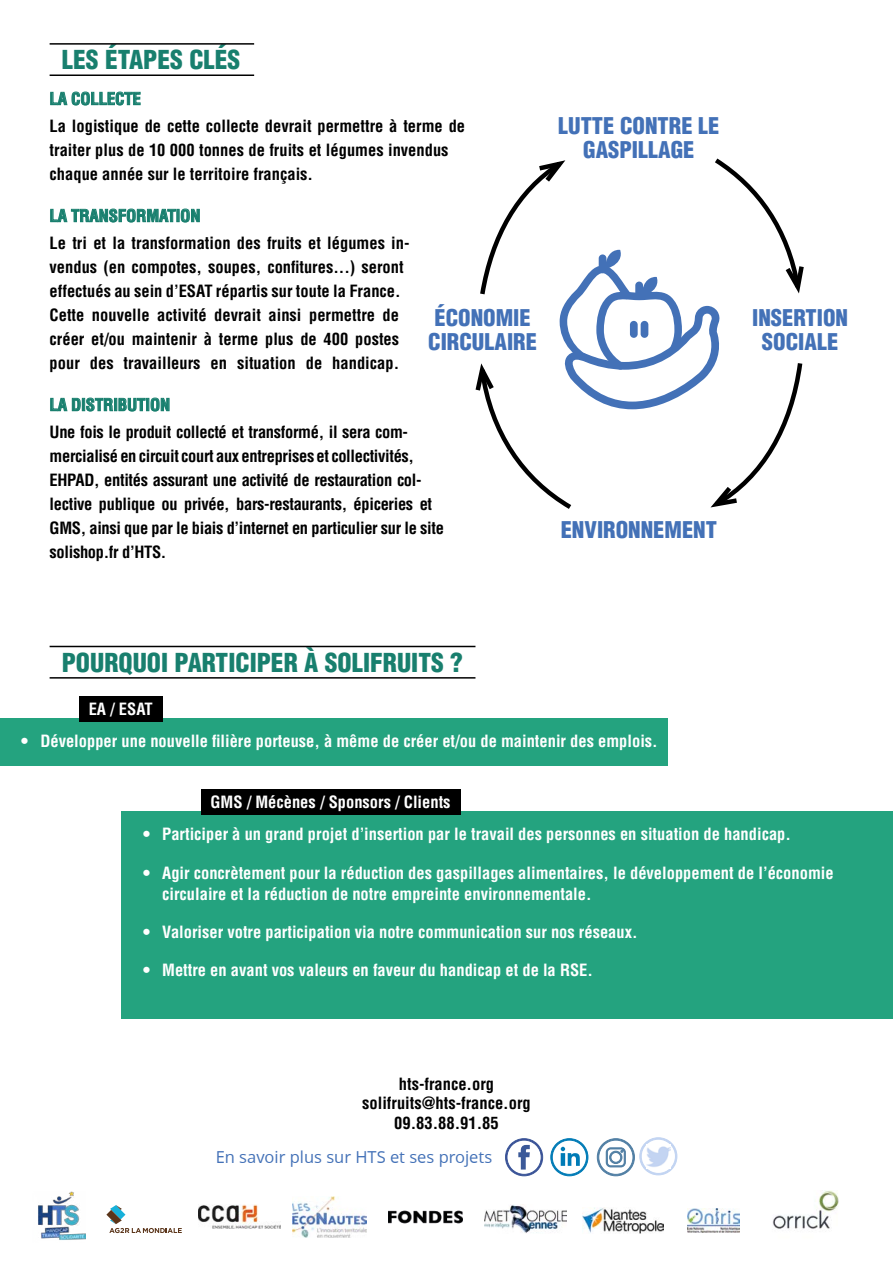
<style>
.page{position:relative;width:893px;height:1263px;background:#fff}
.page>*{position:absolute;margin:0;border:0;box-sizing:border-box;transform-origin:0 0}
.t1{font:900 condensed 25.5px "Helvetica LT Std";color:#187f6e}
.t2{font:900 condensed 22.5px/24px "Helvetica LT Std";color:#4371b7;text-align:center}
.t3{font:700 condensed 16.5px/21px "Helvetica LT Std";color:#fff}
.t4{font:700 condensed 16.5px/24px "Helvetica LT Std";color:#000}
.t5{font:700 condensed 16.5px/24px "Helvetica LT Std";letter-spacing:-.02em;color:#000}
.t6{font:700 condensed 16.5px "Helvetica LT Std";color:#187f6e}
.t7{font:16.5px "Open Sans";color:#4371b7}
</style>
<div class="page">
<hr style="left:50px;top:43px;width:204px;height:2px;background:#000">
<hr style="left:50px;top:74px;width:204px;height:2px;background:#000">
<svg style="left:50px;top:91px;width:91px;height:15px"></svg>
<svg style="left:50px;top:208px;width:150px;height:15px"></svg>
<svg style="left:50px;top:398px;width:119px;height:13px"></svg>
<div style="left:0;top:718px;width:668px;height:48px;background:#24a37f"></div>
<div style="left:79px;top:696px;width:84px;height:26px;background:#000"></div>
<hr style="left:50px;top:646px;width:425px;height:1px;background:#000">
<hr style="left:50px;top:677px;width:425px;height:2px;background:#000">
<div style="left:122px;top:811px;width:771px;height:208px;background:#24a37f"></div>
<div style="left:201px;top:789px;width:259px;height:26px;background:#000"></div>
<svg style="left:475px;top:158px;width:329px;height:351px"></svg>
<img style="left:293px;top:1196px;width:74px;height:41px">
<img style="left:388px;top:1210px;width:74px;height:14px">
<img style="left:582px;top:1207px;width:82px;height:26px">
<img style="left:485px;top:1205px;width:82px;height:28px">
<img style="left:772px;top:1191px;width:66px;height:38px">
<img style="left:198px;top:1205px;width:82px;height:24px">
<img style="left:687px;top:1208px;width:52px;height:24px">
<svg style="left:106px;top:1205px;width:76px;height:28px"></svg>
<img style="left:38px;top:1191px;width:48px;height:49px">
<svg style="left:505px;top:1138px;width:38px;height:38px"></svg>
<svg style="left:550px;top:1138px;width:39px;height:38px"></svg>
<svg style="left:596px;top:1137px;width:82px;height:39px"></svg>
<img style="left:646px;top:1145px;width:24px;height:23px">
<h1 class="t1" style="left:62px;top:44px;width:180px">LES ÉTAPES CLÉS</h1>
<p class="t6" style="left:50px;top:88px;width:93px">LA COLLECTE</p>
<p class="t4" style="left:50px;top:114px;width:417px">La logistique de cette collecte devrait permettre à terme de traiter plus de 10 000 tonnes de fruits et légumes invendus chaque année sur le territoire français.</p>
<p class="t6" style="left:50px;top:205px;width:152px">LA TRANSFORMATION</p>
<p class="t4" style="left:50px;top:231px;width:361px">Le tri et la transformation des fruits et légumes in&shy;vendus (en compotes, soupes, confitures...) seront effectués au sein d’ESAT répartis sur toute la France.<br>Cette nouvelle activité devrait ainsi permettre de créer et/ou maintenir à terme plus de 400 postes pour des travailleurs en situation de handicap.</p>
<p class="t6" style="left:50px;top:394px;width:122px">LA DISTRIBUTION</p>
<p class="t5" style="left:50px;top:420px;width:396px">Une fois le produit collecté et transformé, il sera com&shy;mercialisé en circuit court aux entreprises et collectivités, EHPAD, entités assurant une activité de restauration col&shy;lective publique ou privée, bars-restaurants, épiceries et GMS, ainsi que par le biais d’internet en particulier sur le site solishop.fr d’HTS.</p>
<h2 class="t2" style="left:428px;top:305px;width:110px;text-align:left">ÉCONOMIE<br>CIRCULAIRE</h2>
<h2 class="t2" style="left:558px;top:114px;width:163px">LUTTE CONTRE LE<br>GASPILLAGE</h2>
<h2 class="t2" style="left:561px;top:518px;width:158px">ENVIRONNEMENT</h2>
<h1 class="t1" style="left:62px;top:646px;width:403px">POURQUOI PARTICIPER À SOLIFRUITS ?</h1>
<p class="t3" style="left:89px;top:698px;width:66px">EA / ESAT</p>
<p class="t3" style="left:21px;top:730px;width:638px">• Développer une nouvelle filière porteuse, à même de créer et/ou de maintenir des emplois.</p>
<p class="t3" style="left:210px;top:791px;width:242px">GMS / Mécènes / Sponsors / Clients</p>
<h2 class="t2" style="left:752px;top:305px;width:97px">INSERTION<br>SOCIALE</h2>
<p class="t3" style="left:143px;top:823px;width:649px">• Participer à un grand projet d’insertion par le travail des personnes en situation de handicap.</p>
<p class="t3" style="left:162px;top:862px;width:673px;text-indent:-19px">• Agir concrètement pour la réduction des gaspillages alimentaires, le développement de l’économie circulaire et la réduction de notre empreinte environnementale.</p>
<p class="t3" style="left:143px;top:921px;width:496px">• Valoriser votre participation via notre communication sur nos réseaux.</p>
<p class="t3" style="left:143px;top:960px;width:451px">• Mettre en avant vos valeurs en faveur du handicap et de la RSE.</p>
<p class="t4" style="left:362px;top:1074px;width:170px;line-height:19.5px;text-align:center">hts-france.org solifruits@hts-france.org<br>09.83.88.91.85</p>
<p class="t7" style="left:216px;top:1147px;width:278px">En savoir plus sur HTS et ses projets</p>
</div>
